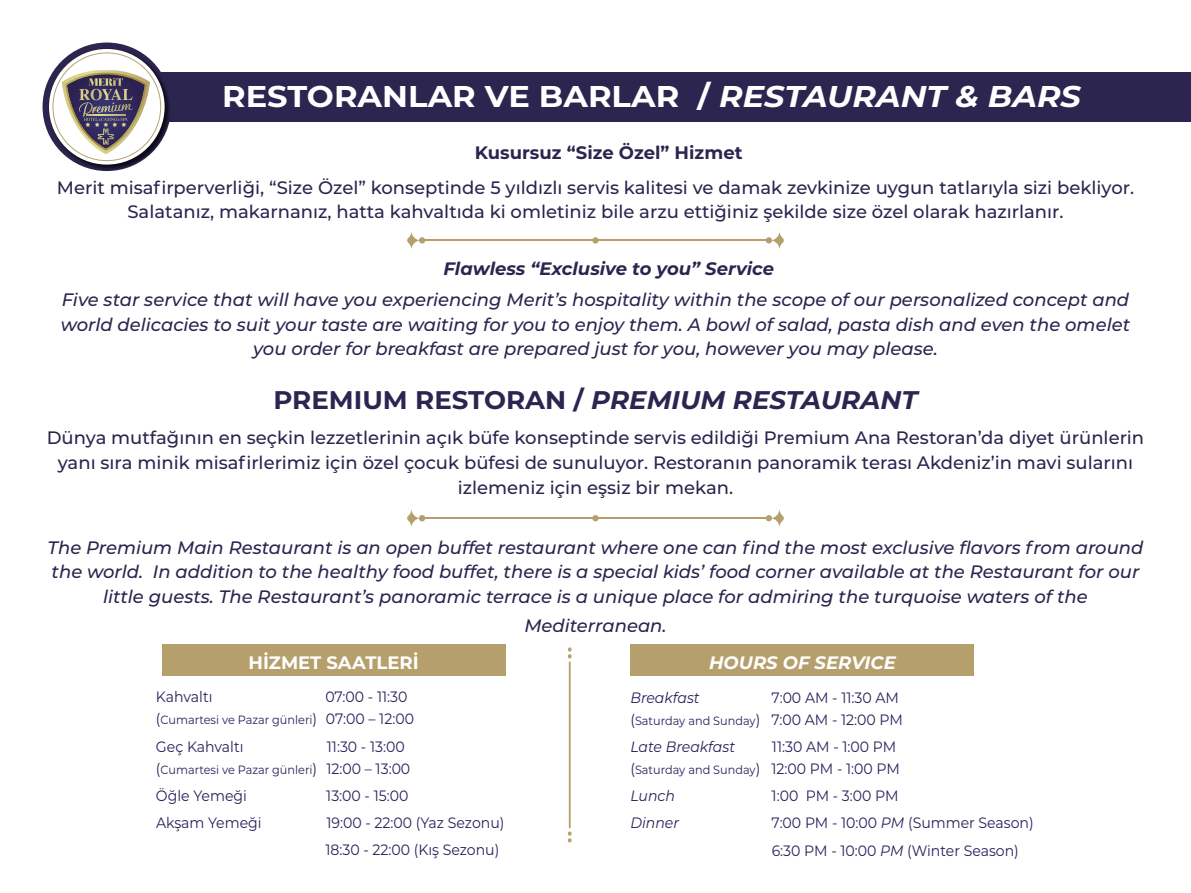
<style>
.page{position:relative;width:1191px;height:893px;background:#fff}
.page>*{position:absolute;margin:0;border:0;box-sizing:border-box;transform-origin:0 0}
.t1{font:700 30px "Montserrat";color:#fff;scale:1.07 1}
.t2{font:italic 700 25.5px "Montserrat";color:#2b254f}
.t3{font:italic 500 18px/24.6px "Montserrat";color:#2b254f;text-align:center}
.t4{font:500 18px/24.6px "Montserrat";color:#2b254f;text-align:center}
.t5{font:italic 700 18px "Montserrat";color:#2b254f}
.t6{font:700 18px "Montserrat";color:#2b254f}
.t7{font:700 18px "Montserrat";color:#fff}
.t8{font:italic 700 18px "Montserrat";color:#fff}
.t9{font:15px/27px "Montserrat";color:#2a205a;scale:.94 1}
.t10{font:italic 15px "Montserrat";color:#2a205a;scale:.94 1}
.t11{font:12px "Montserrat";color:#2a205a;scale:.94 1}
.s1{font-style:italic}
.s2{font-style:normal}
.s3{font-size:15px}
</style>
<div class="page">
<div style="left:141px;top:72px;width:1050px;height:50px;background:#2b254f"></div>
<div style="left:43px;top:43px;width:128px;height:128px;background:#2b254f;border-radius:50%"></div>
<div style="left:48px;top:48px;width:123px;height:123px;background:#000;opacity:.75"></div>
<svg style="left:49px;top:49px;width:116px;height:116px;background:#f1efec"></svg>
<div style="left:592px;top:237px;width:6px;height:7px;background:#b5a06d;border-radius:50%"></div>
<svg style="left:770px;top:232px;width:14px;height:17px"></svg>
<div style="left:765px;top:237px;width:7px;height:7px;background:#b5a06d;border-radius:50%"></div>
<hr style="left:593px;top:240px;width:175px;height:1px;background:#b5a06d">
<hr style="left:425px;top:240px;width:175px;height:1px;background:#b5a06d">
<svg style="left:407px;top:232px;width:13px;height:17px"></svg>
<div style="left:419px;top:237px;width:6px;height:7px;background:#b5a06d;border-radius:50%"></div>
<svg style="left:592px;top:515px;width:6px;height:6px"></svg>
<svg style="left:770px;top:510px;width:14px;height:17px"></svg>
<div style="left:765px;top:515px;width:7px;height:6px;background:#b5a06d;border-radius:50%"></div>
<hr style="left:593px;top:518px;width:175px;height:1px;background:#b5a06d">
<hr style="left:425px;top:518px;width:175px;height:1px;background:#b5a06d">
<svg style="left:407px;top:510px;width:18px;height:17px"></svg>
<svg style="left:62px;top:70px;width:88px;height:84px"></svg>
<svg style="left:86px;top:115px;width:40px;height:1px"></svg>
<div style="left:162px;top:644px;width:343px;height:32px;background:#b5a06d"></div>
<div style="left:630px;top:644px;width:344px;height:32px;background:#b5a06d"></div>
<hr style="left:569px;top:661px;width:1px;height:167px;background:#b5a06d">
<svg style="left:568px;top:831px;width:3px;height:11px"></svg>
<svg style="left:568px;top:647px;width:3px;height:11px"></svg>
<h1 class="t1" style="left:222px;top:74px;width:804px">RESTORANLAR VE BARLAR / <span class="s1">RESTAURANT &amp; BARS</span></h1>
<p class="t6" style="left:475px;top:140px;width:269px">Kusursuz “Size Özel” Hizmet</p>
<p class="t4" style="left:57px;top:174px;width:1078px">Merit misafirperverliği, “Size Özel” konseptinde 5 yıldızlı servis kalitesi ve damak zevkinize uygun tatlarıyla sizi bekliyor.<br>Salatanız, makarnanız, hatta kahvaltıda ki omletiniz bile arzu ettiğiniz şekilde size özel olarak hazırlanır.</p>
<p class="t5" style="left:443px;top:255px;width:332px">Flawless “Exclusive to you” Service</p>
<p class="t3" style="left:61px;top:287px;width:1071px">Five star service that will have you experiencing Merit’s hospitality within the scope of our personalized concept and world delicacies to suit your taste are waiting for you to enjoy them. A bowl of salad, pasta dish and even the omelet you order for breakfast are prepared just for you, however you may please.</p>
<h2 class="t2" style="left:273px;top:382px;width:645px"><span class="s2">PREMIUM RESTORAN /</span> PREMIUM RESTAURANT</h2>
<p class="t4" style="left:47px;top:425px;width:1099px">Dünya mutfağının en seçkin lezzetlerinin açık büfe konseptinde servis edildiği Premium Ana Restoran’da diyet ürünlerin yanı sıra minik misafirlerimiz için özel çocuk büfesi de sunuluyor. Restoranın panoramik terası Akdeniz’in mavi sularını izlemeniz için eşsiz bir mekan.</p>
<p class="t3" style="left:47px;top:534px;width:1097px">The Premium Main Restaurant is an open buffet restaurant where one can find the most exclusive flavors from around the world. In addition to the healthy food buffet, there is a special kids’ food corner available at the Restaurant for our little guests. The Restaurant’s panoramic terrace is a unique place for admiring the turquoise waters of the</p>
<p class="t3" style="left:524px;top:612px;width:144px">Mediterranean.</p>
<p class="t7" style="left:248px;top:649px;width:172px">HİZMET SAATLERİ</p>
<p class="t9" style="left:156px;top:683px;width:62px">Kahvaltı</p>
<p class="t9" style="left:325px;top:683px;width:89px">07:00 - 11:30</p>
<p class="t11" style="left:156px;top:712px;width:276px"><span class="s3">(</span>Cumartesi ve Pazar günleri<span class="s3">) 07:00 – 12:00</span></p>
<p class="t9" style="left:156px;top:732px;width:95px">Geç Kahvaltı</p>
<p class="t9" style="left:327px;top:732px;width:84px">11:30 - 13:00</p>
<p class="t11" style="left:156px;top:761px;width:272px"><span class="s3">(</span>Cumartesi ve Pazar günleri<span class="s3">) 12:00 – 13:00</span></p>
<p class="t9" style="left:156px;top:781px;width:98px">Öğle Yemeği</p>
<p class="t9" style="left:326px;top:781px;width:89px">13:00 - 15:00</p>
<p class="t9" style="left:156px;top:808px;width:114px">Akşam Yemeği</p>
<p class="t9" style="left:325px;top:808px;width:192px">19:00 - 22:00 (Yaz Sezonu)<br>18:30 - 22:00 (Kış Sezonu)</p>
<p class="t8" style="left:709px;top:649px;width:188px">HOURS OF SERVICE</p>
<p class="t10" style="left:630px;top:687px;width:75px">Breakfast</p>
<p class="t9" style="left:771px;top:683px;width:137px">7:00 AM - 11:30 AM</p>
<p class="t11" style="left:630px;top:712px;width:291px"><span class="s3">(</span>Saturday and Sunday<span class="s3">) 7:00 AM - 12:00 PM</span></p>
<p class="t10" style="left:630px;top:736px;width:113px">Late Breakfast</p>
<p class="t9" style="left:772px;top:733px;width:134px">11:30 AM - 1:00 PM</p>
<p class="t11" style="left:630px;top:762px;width:288px"><span class="s3">(</span>Saturday and Sunday<span class="s3">) 12:00 PM - 1:00 PM</span></p>
<p class="t10" style="left:630px;top:786px;width:49px">Lunch</p>
<p class="t9" style="left:771px;top:782px;width:137px">1:00 PM - 3:00 PM</p>
<p class="t10" style="left:630px;top:813px;width:53px">Dinner</p>
<p class="t9" style="left:771px;top:809px;width:280px">7:00 PM - 10:00 <span class="s1">PM</span> (Summer Season)<br>6:30 PM - 10:00 <span class="s1">PM</span> (Winter Season)</p>
</div>
